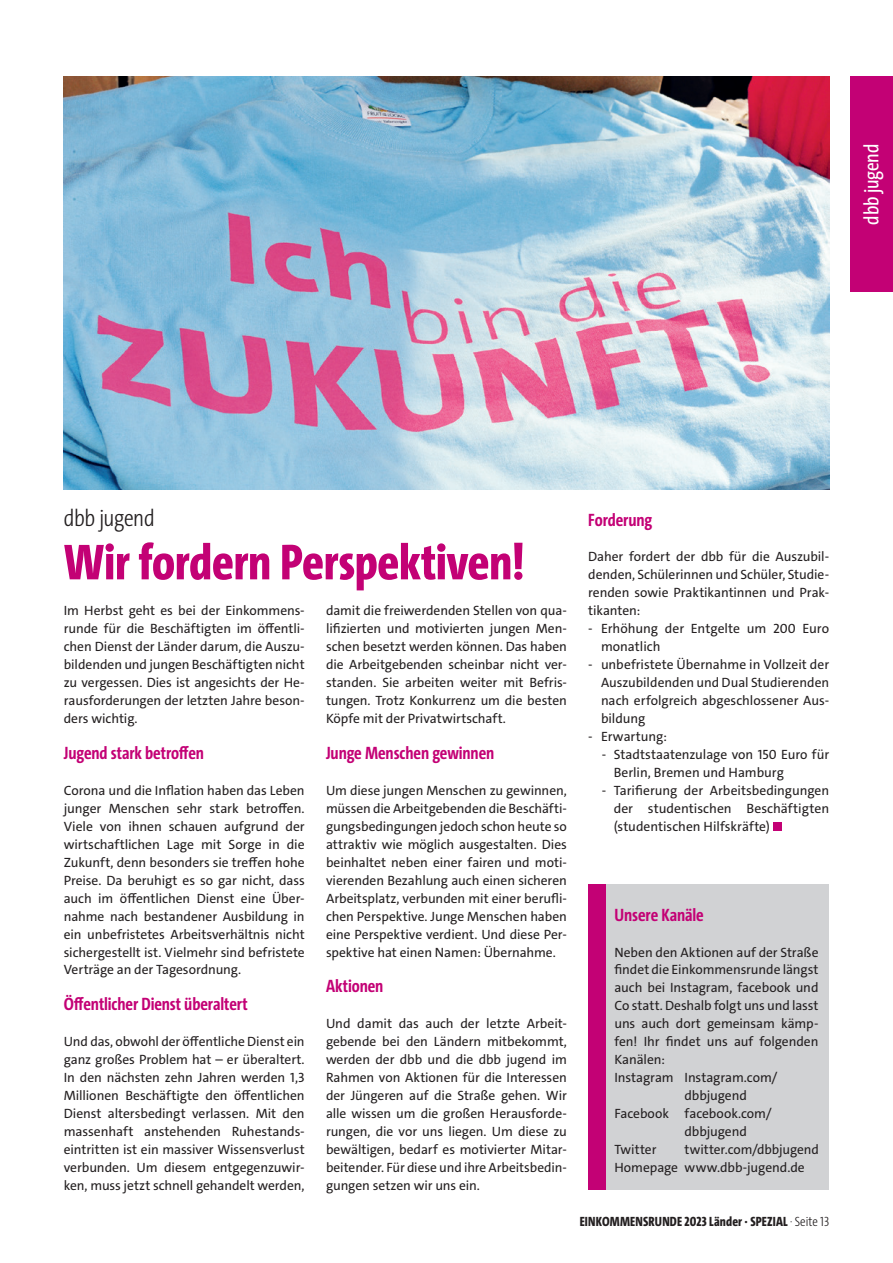
<style>
.page{position:relative;width:893px;height:1263px;background:#fff}
.page>*{position:absolute;margin:0;border:0;box-sizing:border-box;transform-origin:0 0}
._03_Überschrift_34pt_Mag{font:800 51px "The Sans Cd LF8";letter-spacing:-.005em;color:#c30175}
._02_Dachzeile_16pt{font:300 24px "The Sans Cd LF3";letter-spacing:-.015em;color:#231f20}
._05_Fliesstext{font:21px "The Sans Cd LF5 Plain";letter-spacing:-.01em;color:#fff}
._06_Zw-Überschrift_12_Mag{font:700 18px "The Sans Cd LF7";letter-spacing:-.005em;color:#c30175}
._05_Fliesstext-2{font:13.5px/18px "The Sans C4 s";letter-spacing:-.005em;color:#231f20;text-align:justify}
._05b_Fliesstext_Einzug{font:13.5px/18px "The Sans C4 s";color:#231f20}
._05c_Fliesstext_Einzug_II{font:13.5px/18px "The Sans C4 s";color:#231f20}
.t1{font:800 13.5px "The Sans Cd LF8";letter-spacing:.01em;color:#231f20}
.s1{font-family:"The Sans Cd LF2";font-weight:200}
.s2{font-family:"The Sans Cd LF3";font-weight:300}
</style>
<div class="page">
<div style="left:850px;top:77px;width:43px;height:215px;background:#c30175"></div>
<img style="left:64px;top:77px;width:765px;height:413px">
<div style="left:773px;top:822px;width:8px;height:9px;background:#c30175"></div>
<div style="left:588px;top:884px;width:241px;height:306px;background:#d1d2d4"></div>
<div style="left:588px;top:884px;width:17px;height:306px;background:#c30175"></div>
<p class="_05_Fliesstext" style="left:858px;top:224px;width:82px;rotate:-90deg">dbb jugend</p>
<p class="_02_Dachzeile_16pt" style="left:64px;top:502px;width:92px">dbb jugend</p>
<p class="_03_Überschrift_34pt_Mag" style="left:64px;top:529px;width:462px">Wir fordern Perspektiven!</p>
<p class="_05_Fliesstext-2" style="left:64px;top:602px;width:242px">Im Herbst geht es bei der Einkommens&shy;runde für die Beschäftigten im öffentli&shy;chen Dienst der Länder darum, die Auszu&shy;bildenden und jungen Beschäftigten nicht zu vergessen. Dies ist angesichts der He&shy;rausforderungen der letzten Jahre beson&shy;ders wichtig.</p>
<p class="_06_Zw-Überschrift_12_Mag" style="left:64px;top:741px;width:142px">Jugend stark betroffen</p>
<p class="_05_Fliesstext-2" style="left:64px;top:781px;width:242px">Corona und die Inflation haben das Leben junger Menschen sehr stark betroffen.<br>Viele von ihnen schauen aufgrund der wirtschaftlichen Lage mit Sorge in die Zukunft, denn besonders sie treffen hohe Preise. Da beruhigt es so gar nicht, dass auch im öffentlichen Dienst eine Über&shy;nahme nach bestandener Ausbildung in ein unbefristetes Arbeitsverhältnis nicht sichergestellt ist. Vielmehr sind befristete Verträge an der Tagesordnung.</p>
<p class="_06_Zw-Überschrift_12_Mag" style="left:64px;top:993px;width:185px">Öffentlicher Dienst überaltert</p>
<p class="_05_Fliesstext-2" style="left:64px;top:1033px;width:242px">Und das, obwohl der öffentliche Dienst ein ganz großes Problem hat – er überaltert.<br>In den nächsten zehn Jahren werden 1,3<br>Millionen Beschäftigte den öffentlichen Dienst altersbedingt verlassen. Mit den massenhaft anstehenden Ruhestands&shy;eintritten ist ein massiver Wissensverlust verbunden. Um diesem entgegenzuwir&shy;ken, muss jetzt schnell gehandelt werden,</p>
<p class="_05_Fliesstext-2" style="left:326px;top:602px;width:242px">damit die freiwerdenden Stellen von qua&shy;lifizierten und motivierten jungen Men&shy;schen besetzt werden können. Das haben die Arbeitgebenden scheinbar nicht ver&shy;standen. Sie arbeiten weiter mit Befris&shy;tungen. Trotz Konkurrenz um die besten Köpfe mit der Privatwirtschaft.</p>
<p class="_06_Zw-Überschrift_12_Mag" style="left:326px;top:741px;width:170px">Junge Menschen gewinnen</p>
<p class="_05_Fliesstext-2" style="left:326px;top:781px;width:242px">Um diese jungen Menschen zu gewinnen, müssen die Arbeitgebenden die Beschäfti&shy;gungsbedingungen jedoch schon heute so attraktiv wie möglich ausgestalten. Dies beinhaltet neben einer fairen und moti&shy;vierenden Bezahlung auch einen sicheren Arbeitsplatz, verbunden mit einer berufli&shy;chen Perspektive. Junge Menschen haben eine Perspektive verdient. Und diese Per&shy;spektive hat einen Namen: Übernahme.</p>
<p class="_06_Zw-Überschrift_12_Mag" style="left:326px;top:975px;width:59px">Aktionen</p>
<p class="_05_Fliesstext-2" style="left:326px;top:1015px;width:242px">Und damit das auch der letzte Arbeit&shy;gebende bei den Ländern mitbekommt, werden der dbb und die dbb jugend im Rahmen von Aktionen für die Interessen der Jüngeren auf die Straße gehen. Wir alle wissen um die großen Herausforde&shy;rungen, die vor uns liegen. Um diese zu bewältigen, bedarf es motivierter Mitar&shy;beitender. Für diese und ihre Arbeitsbedin&shy;gungen setzen wir uns ein.</p>
<p class="_06_Zw-Überschrift_12_Mag" style="left:588px;top:508px;width:66px">Forderung</p>
<p class="_05_Fliesstext-2" style="left:588px;top:548px;width:242px">Daher fordert der dbb für die Auszubil&shy;denden, Schülerinnen und Schüler, Studie&shy;renden sowie Praktikantinnen und Prak&shy;tikanten:</p>
<p class="_05b_Fliesstext_Einzug" style="left:601px;top:620px;width:230px;text-indent:-13px">- Erhöhung der Entgelte um 200 Euro monatlich</p>
<p class="_05b_Fliesstext_Einzug" style="left:601px;top:656px;width:230px;text-align:justify;text-indent:-13px">- unbefristete Übernahme in Vollzeit der Auszubildenden und Dual Studierenden nach erfolgreich abgeschlossener Aus&shy;bildung</p>
<p class="_05b_Fliesstext_Einzug" style="left:588px;top:727px;width:80px">- Erwartung:</p>
<p class="_05c_Fliesstext_Einzug_II" style="left:614px;top:745px;width:217px;text-indent:-12px">- Stadtstaatenzulage von 150 Euro für<br>Berlin, Bremen und Hamburg</p>
<p class="_05c_Fliesstext_Einzug_II" style="left:614px;top:781px;width:217px;text-align:justify;text-indent:-12px">- Tarifierung der Arbeitsbedingungen der studentischen Beschäftigten (studentischen Hilfskräfte)</p>
<p class="_06_Zw-Überschrift_12_Mag" style="left:614px;top:903px;width:91px">Unsere Kanäle</p>
<p class="_05_Fliesstext-2" style="left:614px;top:943px;width:206px">Neben den Aktionen auf der Straße findet die Einkommensrunde längst auch bei Instagram, facebook und Co statt. Deshalb folgt uns und lasst uns auch dort gemeinsam kämp&shy;fen! Ihr findet uns auf folgenden Kanälen:</p>
<p class="_05_Fliesstext-2" style="left:614px;top:1069px;width:165px">Instagram Instagram.com/</p>
<p class="_05_Fliesstext-2" style="left:685px;top:1087px;width:64px">dbbjugend</p>
<p class="_05_Fliesstext-2" style="left:614px;top:1105px;width:159px">Facebook facebook.com/</p>
<p class="_05_Fliesstext-2" style="left:685px;top:1122px;width:64px">dbbjugend</p>
<p class="_05_Fliesstext-2" style="left:614px;top:1140px;width:44px">Twitter</p>
<p class="_05_Fliesstext-2" style="left:685px;top:1140px;width:136px">twitter.com/dbbjugend</p>
<p class="_05_Fliesstext-2" style="left:614px;top:1158px;width:192px">Homepage www.dbb-jugend.de</p>
<p class="t1" style="left:580px;top:1212px;width:251px">EINKOMMENSRUNDE 2023 Länder · SPEZIAL <span class="s1">·</span> <span class="s2">Seite 13</span></p>
</div>
